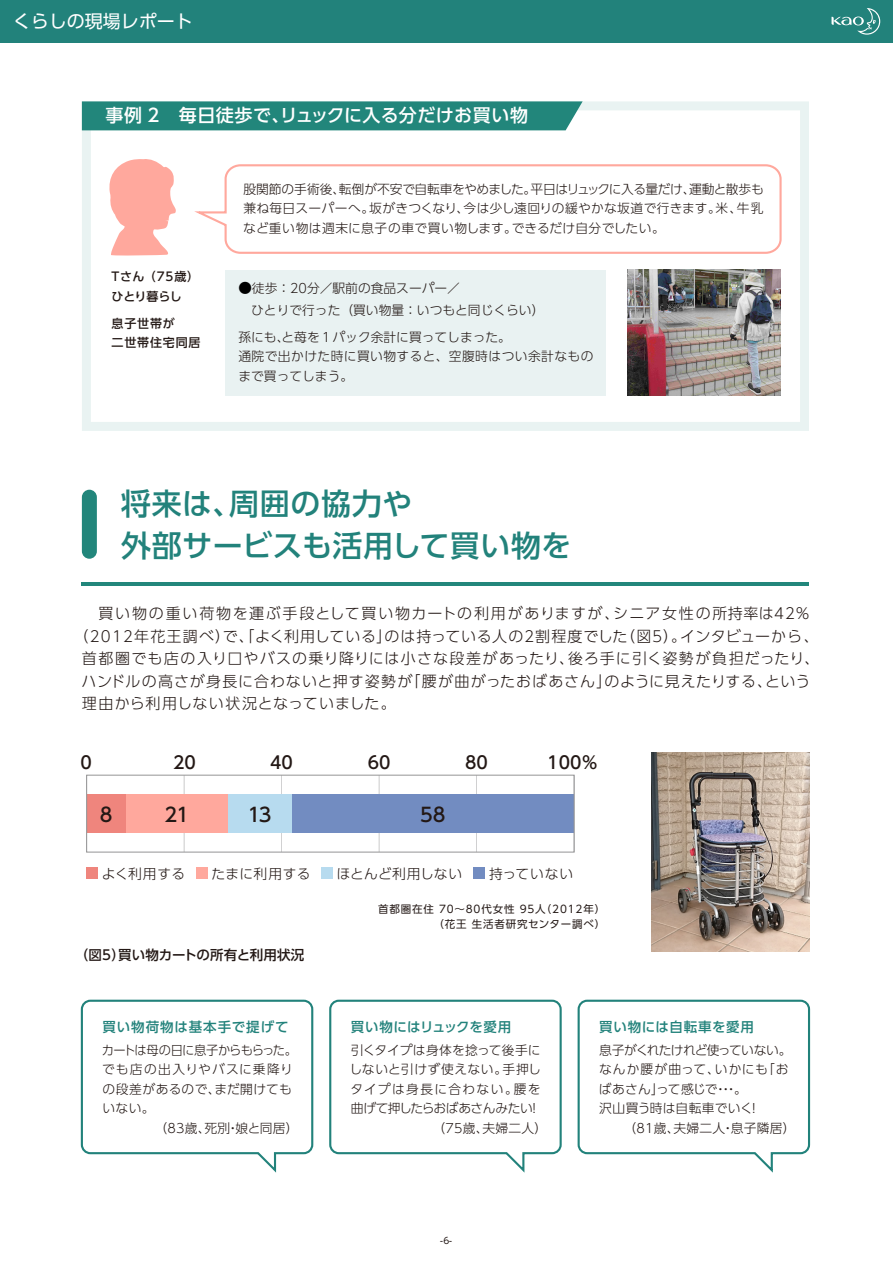
<style>
.page{position:relative;width:893px;height:1263px;background:#fff}
.page>*{position:absolute;margin:0;border:0;box-sizing:border-box;transform-origin:0 0}
.t1{font:500 30px/42px "UD Shin Go Pro";letter-spacing:.015em;color:#22827b}
.t2{font:500 19.35px "UD Shin Go Pro";color:#231815}
.t3{font:500 18px "UD Shin Go Pro";letter-spacing:.025em;color:#fff}
.t4{font:18px "UD Shin Go Pro";color:#fff}
.t5{font:500 17.25px "UD Shin Go Pro";color:#231815}
.t6{font:300 15px "UD Shin Go Pro";letter-spacing:.065em;color:#231815}
.t7{font:300 15px "UD Shin Go Pro";letter-spacing:.1em;color:#231815}
.t8{font:300 13.8px "UD Shin Go Pro";letter-spacing:.02em;color:#231815}
.t9{font:500 13.5px "UD Shin Go Pro";letter-spacing:.06em;color:#22827b}
.t10{font:500 13.5px "UD Shin Go Pro";letter-spacing:.015em;color:#231815}
.t11{font:500 13.5px "UD Shin Go Pro";letter-spacing:.02em;color:#22827b}
.t12{font:300 12.75px/19.5px "UD Shin Go Pro";letter-spacing:.01em;color:#231815}
.t13{font:300 12.75px/19.5px "UD Shin Go Pro";letter-spacing:-.01em;color:#231815}
.t14{font:300 12.75px "UD Shin Go Pro";letter-spacing:-.055em;color:#231815;scale:.96 1}
.t15{font:300 12.75px "UD Shin Go Pro";letter-spacing:-.035em;color:#231815}
.t16{font:300 12.75px "UD Shin Go Pro";letter-spacing:.04em;color:#231815}
.t17{font:300 12.75px "UD Shin Go Pro";letter-spacing:.03em;color:#231815}
.t18{font:300 12.75px "UD Shin Go Pro";letter-spacing:.1em;color:#231815}
.t19{font:300 12.75px "UD Shin Go Pro";letter-spacing:.09em;color:#231815}
.t20{font:500 12px/19.5px "UD Shin Go Pro";letter-spacing:.005em;color:#231815}
.t21{font:500 12px/19.5px "UD Shin Go Pro";letter-spacing:.07em;color:#231815}
.t22{font:10.5px/15px "UD Shin Go Pro";letter-spacing:.08em;color:#231815;text-align:right}
.t23{font:9px "UD Shin Go Pro";color:#231815}
.s1{font-family:"Koz Go Pr 6 N";font-weight:400;font-size:13.5px;color:#000}
</style>
<div class="page">
<div style="left:82px;top:490px;width:15px;height:69px;background:#22867b;border-radius:7px"></div>
<hr style="left:82px;top:583px;width:727px;height:3px;background:#22867b">
<hr style="left:184px;top:775px;width:1px;height:77px;background:#949495">
<hr style="left:281px;top:775px;width:1px;height:77px;background:#949495">
<hr style="left:379px;top:775px;width:1px;height:77px;background:#949495">
<hr style="left:476px;top:775px;width:1px;height:77px;background:#949495">
<hr style="left:574px;top:775px;width:1px;height:77px;background:#949495">
<div style="left:291px;top:794px;width:283px;height:39px;background:#728cc1"></div>
<div style="left:228px;top:794px;width:63px;height:39px;background:#b7dbef"></div>
<div style="left:126px;top:794px;width:102px;height:39px;background:#ffa89d"></div>
<div style="left:87px;top:794px;width:39px;height:39px;background:#ef857d"></div>
<div style="left:86px;top:775px;width:488px;height:77px;border:1px solid #949495"></div>
<div style="left:87px;top:868px;width:11px;height:11px;background:#ef857d"></div>
<div style="left:321px;top:868px;width:12px;height:11px;background:#b7dbef"></div>
<div style="left:473px;top:868px;width:12px;height:11px;background:#728cc1"></div>
<div style="left:196px;top:868px;width:11px;height:11px;background:#ffa89d"></div>
<svg style="left:329px;top:999px;width:233px;height:174px"></svg>
<svg style="left:80px;top:999px;width:234px;height:174px"></svg>
<svg style="left:577px;top:999px;width:234px;height:174px"></svg>
<img style="left:652px;top:753px;width:157px;height:199px">
<div style="left:0;top:0;width:893px;height:42px;background:#22827b"></div>
<svg style="left:831px;top:8px;width:49px;height:27px"></svg>
<svg style="left:82px;top:101px;width:727px;height:330px"></svg>
<div style="left:82px;top:101px;width:501px;height:29px;background:#22867b"></div>
<h3 class="t4" style="left:13px;top:7px;width:182px">くらしの現場レポート</h3>
<h3 class="t3" style="left:106px;top:101px;width:424px">事例 2　毎日徒歩で、リュックに入る分だけお買い物</h3>
<p class="t20" style="left:111px;top:266px;width:89px">Tさん （75歳）ひとり暮らし</p>
<p class="t21" style="left:112px;top:313px;width:91px">息子世帯が<br>二世帯住宅同居</p>
<p class="t12" style="left:243px;top:179px;width:522px;text-align:justify">股関節の手術後、転倒が不安で自転車をやめました。平日はリュックに入る量だけ、運動と散歩も兼ね毎日スーパーへ。坂がきつくなり、今は少し遠回りの緩やかな坂道で行きます。米、牛乳など重い物は週末に息子の車で買い物します。できるだけ自分でしたい。</p>
<p class="t12" style="left:251px;top:276px;width:295px;line-height:22px;text-indent:-13px"><span class="s1">●</span>徒歩：20分／駅前の食品スーパー／　<br>ひとりで行った（買い物量：いつもと同じくらい）</p>
<p class="t12" style="left:238px;top:327px;width:357px">孫にも、と苺を１パック余計に買ってしまった。<br>通院で出かけた時に買い物すると、空腹時はつい余計なものまで買ってしまう。</p>
<h1 class="t1" style="left:121px;top:481px;width:451px">将来は、周囲の協力や<br>外部サービスも活用して買い物を</h1>
<p class="t7" style="left:98px;top:601px;width:713px">買い物の重い荷物を運ぶ手段として買い物カートの利用がありますが、シニア女性の所持率は42％</p>
<p class="t6" style="left:74px;top:624px;width:747px">（2012年花王調べ）で、「よく利用している」のは持っている人の２割程度でした（図５）。インタビューから、</p>
<p class="t6" style="left:82px;top:646px;width:739px">首都圏でも店の入り口やバスの乗り降りには小さな段差があったり、後ろ手に引く姿勢が負担だったり、</p>
<p class="t6" style="left:82px;top:669px;width:730px">ハンドルの高さが身長に合わないと押す姿勢が「腰が曲がったおばあさん」のように見えたりする、という</p>
<p class="t6" style="left:82px;top:691px;width:316px">理由から利用しない状況となっていました。</p>
<h3 class="t5" style="left:81px;top:748px;width:13px">0</h3>
<h3 class="t5" style="left:173px;top:748px;width:24px">20</h3>
<h3 class="t5" style="left:270px;top:748px;width:24px">40</h3>
<h3 class="t5" style="left:368px;top:748px;width:24px">60</h3>
<h3 class="t5" style="left:465px;top:748px;width:24px">80</h3>
<h3 class="t5" style="left:547px;top:748px;width:53px">100％</h3>
<h2 class="t2" style="left:100px;top:799px;width:14px">8</h2>
<h2 class="t2" style="left:164px;top:799px;width:26px">21</h2>
<h2 class="t2" style="left:248px;top:799px;width:25px">13</h2>
<h2 class="t2" style="left:420px;top:799px;width:27px">58</h2>
<p class="t8" style="left:102px;top:862px;width:85px">よく利用する</p>
<p class="t8" style="left:212px;top:862px;width:100px">たまに利用する</p>
<p class="t8" style="left:337px;top:862px;width:127px">ほとんど利用しない</p>
<p class="t8" style="left:489px;top:862px;width:85px">持っていない</p>
<p class="t10" style="left:75px;top:944px;width:231px">（図5）買い物カートの所有と利用状況</p>
<p class="t9" style="left:102px;top:1015px;width:188px">買い物荷物は基本手で提げて</p>
<p class="t14" style="left:102px;top:1040px;width:205px">カートは母の日に息子からもらった。</p>
<p class="t19" style="left:102px;top:1059px;width:192px">でも店の出入りやバスに乗降り</p>
<p class="t17" style="left:102px;top:1079px;width:191px">の段差があるので、まだ開けても</p>
<p class="t12" style="left:102px;top:1098px;width:54px">いない。</p>
<p class="t12" style="left:154px;top:1118px;width:146px">（83歳、死別・娘と同居）</p>
<p class="t22" style="left:378px;top:901px;width:229px">首都圏在住 70～80代女性 95人（2012年）（花王 生活者研究センター調べ）</p>
<p class="t11" style="left:351px;top:1015px;width:162px">買い物にはリュックを愛用</p>
<p class="t12" style="left:351px;top:1040px;width:191px">引くタイプは身体を捻って後手に</p>
<p class="t16" style="left:349px;top:1059px;width:193px">しないと引けず使えない。手押し</p>
<p class="t18" style="left:350px;top:1079px;width:192px">タイプは身長に合わない。腰を</p>
<p class="t15" style="left:351px;top:1098px;width:191px">曲げて押したらおばあさんみたい！</p>
<p class="t12" style="left:432px;top:1118px;width:116px">（75歳、夫婦二人）</p>
<p class="t23" style="left:440px;top:1233px;width:14px">-6-</p>
<p class="t9" style="left:599px;top:1015px;width:156px">買い物には自転車を愛用</p>
<p class="t13" style="left:599px;top:1040px;width:194px">息子がくれたけれど使っていない。なんか腰が曲って、いかにも「おばあさん」って感じで・・・。<br>沢山買う時は自転車でいく！</p>
<p class="t12" style="left:623px;top:1118px;width:173px">（81歳、夫婦二人・息子隣居）</p>
</div>
